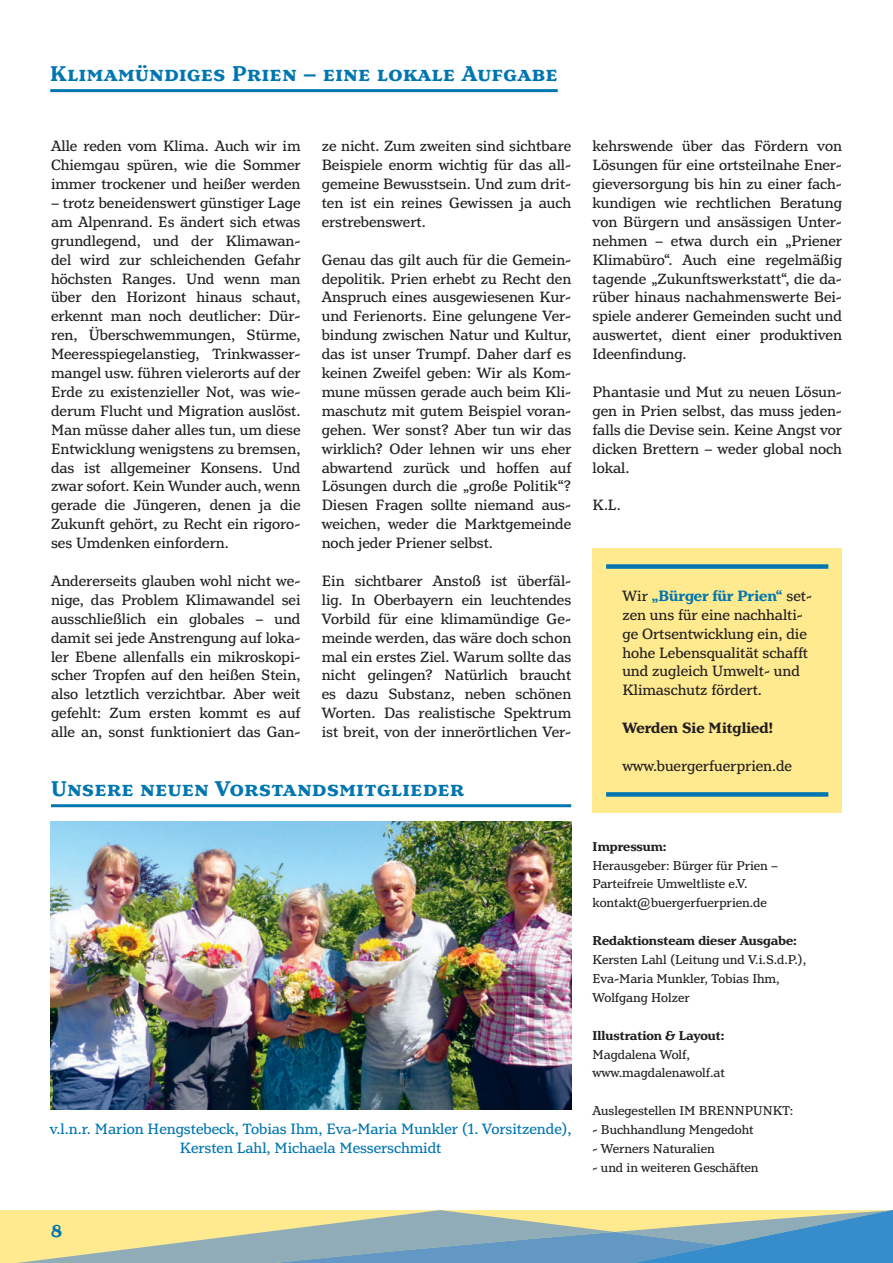
<style>
.page{position:relative;width:893px;height:1263px;background:#fff}
.page>*{position:absolute;margin:0;border:0;box-sizing:border-box;transform-origin:0 0}
.t1{font:700 22.5px "Henriette";letter-spacing:.05em;color:#0076b1}
.t2{font:700 22.5px "Henriette";letter-spacing:.025em;color:#0076b1}
.t3{font:700 18px "Henriette";color:#0076b1}
.t4{font:15.75px/18.9px "Henriette";color:#231f20;text-align:justify}
.t5{font:15.75px/18.9px "Henriette";color:#0076b1;text-align:center}
.t6{font:700 15.75px "Henriette";color:#231f20}
.t7{font:13.5px/18.9px "Henriette";color:#231f20}
.t8{font:700 13.5px "Henriette";color:#231f20}
.s1{font-weight:700;color:#0076b1}
</style>
<div class="page">
<svg style="left:17px;top:1210px;width:876px;height:53px;background:#a2b9ae"></svg>
<div style="left:592px;top:548px;width:250px;height:265px;background:#ffea90"></div>
<hr style="left:50px;top:89px;width:508px;height:3px;background:#0076b1">
<img style="left:51px;top:821px;width:521px;height:289px">
<hr style="left:51px;top:804px;width:520px;height:3px;background:#0076b1">
<div style="left:606px;top:564px;width:222px;height:5px;background:#0076b1"></div>
<div style="left:606px;top:792px;width:222px;height:5px;background:#0076b1"></div>
<h1 class="t1" style="left:50px;top:61px;width:509px">Klimamündiges Prien – eine lokale Aufgabe</h1>
<p class="t4" style="left:51px;top:137px;width:251px">Alle reden vom Klima. Auch wir im Chiemgau spüren, wie die Sommer immer trockener und heißer werden</p>
<p class="t4" style="left:51px;top:194px;width:251px">– trotz beneidenswert günstiger Lage am Alpenrand. Es ändert sich etwas grundlegend, und der Klimawan&shy;del wird zur schleichenden Gefahr höchsten Ranges. Und wenn man über den Horizont hinaus schaut, erkennt man noch deutlicher: Dür&shy;ren, Überschwemmungen, Stürme, Meeresspiegelanstieg, Trinkwasser&shy;mangel usw. hren vielerorts auf der Erde zu existenzieller Not, was wie&shy;derum Flucht und Migration auslöst.<br>Man müsse daher alles tun, um diese Entwicklung wenigstens zu bremsen, das ist allgemeiner Konsens. Und zwar sofort. Kein Wunder auch, wenn gerade die Jüngeren, denen ja die Zukunft gehört, zu Recht ein rigoro&shy;ses Umdenken einfordern.</p>
<p class="t4" style="left:51px;top:572px;width:251px">Andererseits glauben wohl nicht we&shy;nige, das Problem Klimawandel sei ausschließlich ein globales – und damit sei jede Anstrengung auf loka&shy;ler Ebene allenfalls ein mikroskopi&shy;scher Tropfen auf den heißen Stein, also letztlich verzichtbar. Aber weit gefehlt: Zum ersten kommt es auf alle an, sonst funktioniert das Gan-</p>
<p class="t4" style="left:322px;top:137px;width:251px">ze nicht. Zum zweiten sind sichtbare Beispiele enorm wichtig r das all&shy;gemeine Bewusstsein. Und zum drit&shy;ten ist ein reines Gewissen ja auch erstrebenswert.</p>
<p class="t4" style="left:322px;top:250px;width:251px">Genau das gilt auch r die Gemein&shy;depolitik. Prien erhebt zu Recht den Anspruch eines ausgewiesenen Kur&shy;und Ferienorts. Eine gelungene Ver&shy;bindung zwischen Natur und Kultur, das ist unser Trumpf. Daher darf es keinen Zweifel geben: Wir als Kom&shy;mune müssen gerade auch beim Kli&shy;maschutz mit gutem Beispiel voran&shy;gehen. Wer sonst? Aber tun wir das wirklich? Oder lehnen wir uns eher abwartend zurück und hoffen auf Lösungen durch die „große Politik“?<br>Diesen Fragen sollte niemand aus&shy;weichen, weder die Marktgemeinde noch jeder Priener selbst.</p>
<p class="t4" style="left:322px;top:572px;width:251px">Ein sichtbarer Anstoß ist überfäl&shy;lig. In Oberbayern ein leuchtendes Vorbild</p>
<p class="t4" style="left:322px;top:609px;width:251px;text-indent:70px">r eine klimamündige Ge&shy;meinde werden, das wäre doch schon mal ein erstes Ziel. Warum sollte das nicht gelingen? Natürlich braucht es dazu Substanz, neben schönen Worten. Das realistische Spektrum ist breit, von der innerörtlichen Ver-</p>
<h1 class="t2" style="left:51px;top:776px;width:410px">Unsere neuen Vorstandsmitglieder</h1>
<p class="t5" style="left:50px;top:1120px;width:523px">v.l.n.r. Marion Hengstebeck, Tobias Ihm, Eva-Maria Munkler (1. Vorsitzende),<br>Kersten Lahl, Michaela Messerschmidt</p>
<p class="t4" style="left:592px;top:137px;width:251px">kehrswende über das Fördern von Lösungen r eine ortsteilnahe Ener&shy;gieversorgung bis hin zu einer fach&shy;kundigen wie rechtlichen Beratung von Bürgern und ansässigen Unter&shy;nehmen – etwa durch ein „Priener Klimabüro“. Auch eine regelmäßig tagende „Zukunftswerkstatt“, die da&shy;rüber hinaus nachahmenswerte Bei&shy;spiele anderer Gemeinden sucht und auswertet, dient einer produktiven Ideenfindung.</p>
<p class="t4" style="left:592px;top:383px;width:251px">Phantasie und Mut zu neuen Lösun&shy;gen in Prien selbst, das muss jeden&shy;falls die Devise sein. Keine Angst vor dicken Brettern – weder global noch lokal.</p>
<p class="t4" style="left:592px;top:496px;width:30px">K.L.</p>
<p class="t4" style="left:622px;top:586px;width:191px;text-align:left">Wir <span class="s1">„Bürger r Prien“</span> set&shy;zen uns r eine nachhalti&shy;ge Ortsentwicklung ein, die hohe Lebensqualität schafft und zugleich Umwelt- und<br>Klimaschutz rdert.</p>
<p class="t6" style="left:622px;top:720px;width:152px">Werden Sie Mitglied!</p>
<p class="t4" style="left:622px;top:757px;width:171px">www.buergerfuerprien.de</p>
<p class="t8" style="left:592px;top:839px;width:76px">Impressum:</p>
<p class="t7" style="left:592px;top:856px;width:187px">Herausgeber: Bürger r Prien –<br>Parteifreie Umweltliste e.V. kontakt@buergerfuerprien.de</p>
<p class="t8" style="left:592px;top:933px;width:206px">Redaktionsteam dieser Ausgabe:</p>
<p class="t7" style="left:592px;top:950px;width:215px">Kersten Lahl (Leitung und V.i.S.d.P.),<br>Eva-Maria Munkler, Tobias Ihm,<br>Wolfgang Holzer</p>
<p class="t8" style="left:592px;top:1028px;width:133px">Illustration &amp; Layout:</p>
<p class="t7" style="left:592px;top:1045px;width:134px">Magdalena Wolf, www.magdalenawolf.at</p>
<p class="t7" style="left:592px;top:1102px;width:202px">Auslegestellen IM BRENNPUNKT:</p>
<p class="t7" style="left:592px;top:1120px;width:163px">- Buchhandlung Mengedoht</p>
<p class="t7" style="left:592px;top:1139px;width:124px">- Werners Naturalien</p>
<p class="t7" style="left:592px;top:1158px;width:168px">- und in weiteren Geschäften</p>
<p class="t3" style="left:51px;top:1222px;width:12px">8</p>
</div>
